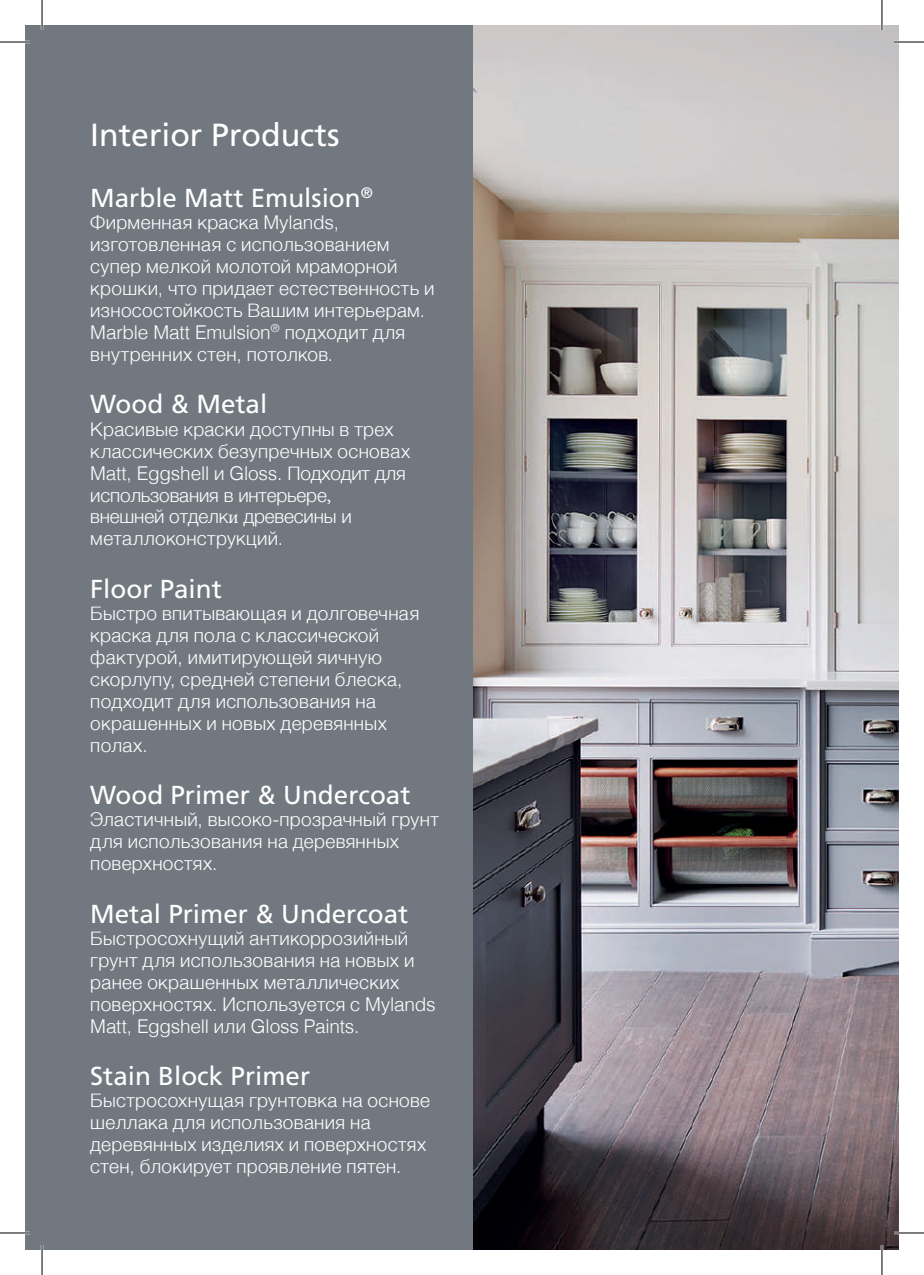
<style>
.page{position:relative;width:924px;height:1275px;background:#fff}
.page>*{position:absolute;margin:0;border:0;box-sizing:border-box;transform-origin:0 0}
.t1{font:32px "Frutiger";color:#fff}
.t2{font:26px "Frutiger";color:#fff}
.t3{font:300 19px/22px "Helvetica";letter-spacing:.015em;color:#fff}
.s1{font-family:"Minion Pro";font-weight:400}
</style>
<div class="page">
<div style="left:25px;top:25px;width:448px;height:1225px;background:#717880"></div>
<img style="left:473px;top:25px;width:425px;height:1225px">
<hr style="left:0;top:41px;width:30px;height:2px;background:#fff">
<hr style="left:893px;top:41px;width:30px;height:2px;background:#fff">
<hr style="left:0;top:1231px;width:30px;height:3px;background:#fff">
<hr style="left:893px;top:1231px;width:30px;height:3px;background:#fff">
<hr style="left:41px;top:0;width:2px;height:30px;background:#fff">
<hr style="left:41px;top:1245px;width:2px;height:30px;background:#fff">
<hr style="left:880px;top:0;width:2px;height:30px;background:#fff">
<hr style="left:880px;top:1245px;width:2px;height:30px;background:#fff">
<hr style="left:0;top:42px;width:30px;height:1px;background:#000">
<hr style="left:893px;top:42px;width:30px;height:1px;background:#000">
<hr style="left:0;top:1232px;width:30px;height:1px;background:#000">
<hr style="left:893px;top:1232px;width:30px;height:1px;background:#000">
<hr style="left:42px;top:0;width:1px;height:30px;background:#000">
<hr style="left:42px;top:1245px;width:1px;height:30px;background:#000">
<hr style="left:881px;top:0;width:1px;height:30px;background:#000">
<hr style="left:881px;top:1245px;width:1px;height:30px;background:#000">
<h1 class="t1" style="left:90px;top:116px;width:250px">Interior Products</h1>
<h2 class="t2" style="left:90px;top:182px;width:284px">Marble Matt Emulsion<sup>®</sup></h2>
<p class="t3" style="left:90px;top:210px;width:345px">Фирменная краска Mylands, изготовленная с использованием супер мелкой молотой мраморной крошки, что придает естественность и износостойкость Вашим интерьерам.<br>Marble Matt Emulsion<sup>®</sup> подходит для внутренних стен, потолков.</p>
<h2 class="t2" style="left:90px;top:389px;width:178px">Wood &amp; Metal</h2>
<p class="t3" style="left:90px;top:417px;width:321px">Красивые краски доступны в трех классических безупречных основах<br>Matt, Eggshell и Gloss. Подходит для использования в интерьере<span class="s1">,<br></span>внешней отделк<span class="s1">и</span> древесины и металлоконструкций.</p>
<h2 class="t2" style="left:90px;top:573px;width:133px">Floor Paint</h2>
<p class="t3" style="left:90px;top:600px;width:330px">Быстро впитывающая и долговечная краска для пола с классической фактурой, имитирующей яичную скорлупу, средней степени блеска, подходит для использования на окрашенных и новых деревянных полах.</p>
<h2 class="t2" style="left:90px;top:780px;width:321px">Wood Primer &amp; Undercoat</h2>
<p class="t3" style="left:90px;top:807px;width:350px">Эластичный, высоко-прозрачный грунт для использования на деревянных поверхностях.</p>
<h2 class="t2" style="left:90px;top:898px;width:319px">Metal Primer &amp; Undercoat</h2>
<p class="t3" style="left:90px;top:925px;width:347px">Быстросохнущий антикоррозийный грунт для использования на новых и ранее окрашенных металлических поверхностях. Используется с Mylands Matt, Eggshell или Gloss Paints.</p>
<h2 class="t2" style="left:90px;top:1060px;width:221px">Stain Block Primer</h2>
<p class="t3" style="left:90px;top:1088px;width:341px">Быстросохнущая грунтовка на основе шеллака для использования на деревянных изделиях и поверхностях стен, блокирует проявление пятен.</p>
</div>
